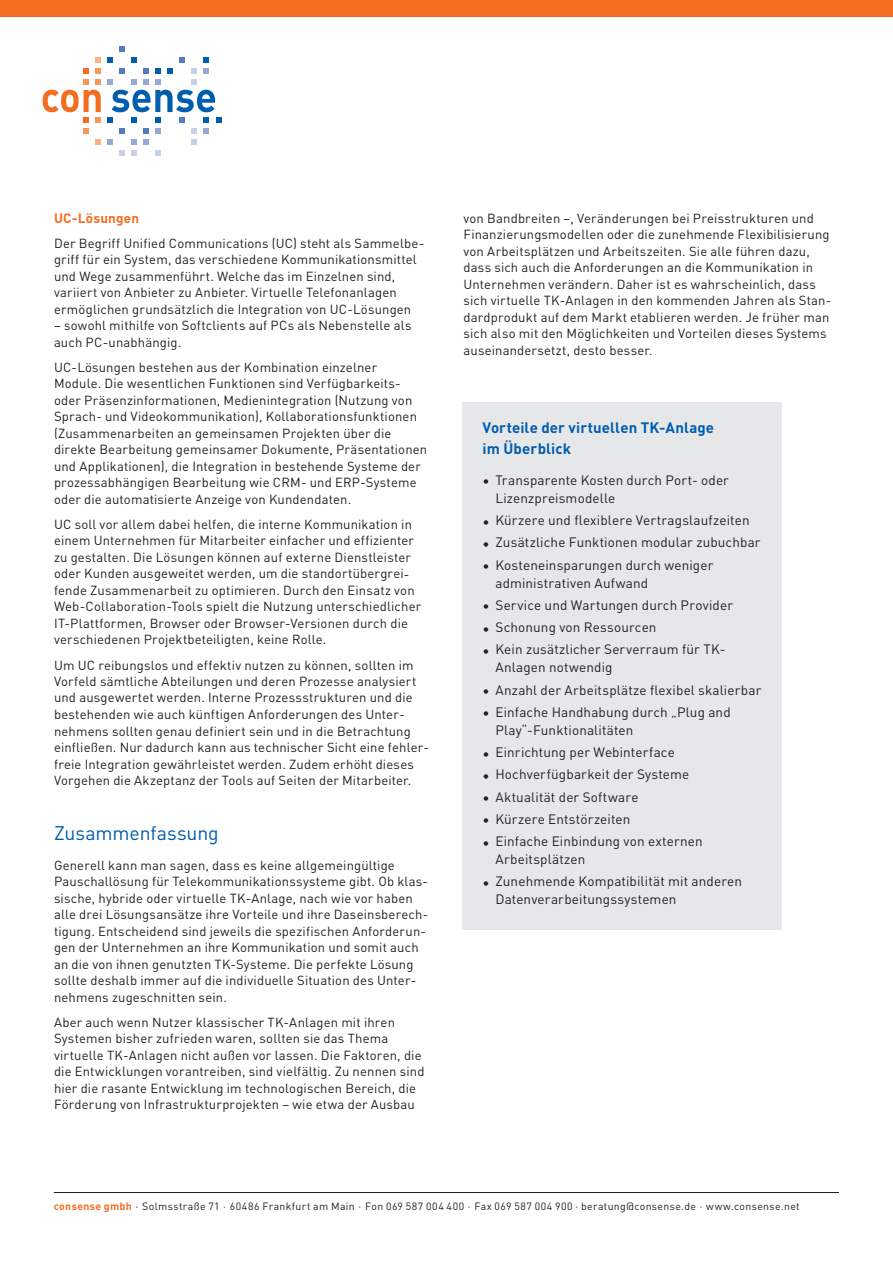
<style>
.page{position:relative;width:893px;height:1263px;background:#fff}
.page>*{position:absolute;margin:0;border:0;box-sizing:border-box;transform-origin:0 0}
.t1{font:19.5px "DINOT";letter-spacing:-.005em;color:#015dad}
.t2{font:700 15px/21px "DINOT";letter-spacing:.01em;color:#015dad}
.t3{font:13.5px/18px "DINOT";letter-spacing:.01em;color:#231f20}
.t4{font:700 13.5px "DINOT";letter-spacing:.015em;color:#f36e21}
.t5{font:13.05px/16.5px "DINOT";letter-spacing:.01em;color:#231f20}
.t6{font:10.5px "DINOT";letter-spacing:.035em;color:#231f20}
.s1{font-weight:700;color:#f36e21}
</style>
<div class="page">
<div style="left:0;top:0;width:893px;height:17px;background:#f36e21"></div>
<hr style="left:54px;top:1192px;width:785px;height:1px;background:#231f20">
<svg style="left:119px;top:47px;width:6px;height:5px"></svg>
<svg style="left:155px;top:150px;width:5px;height:5px"></svg>
<svg style="left:119px;top:150px;width:6px;height:5px"></svg>
<svg style="left:131px;top:150px;width:5px;height:5px"></svg>
<svg style="left:43px;top:58px;width:58px;height:86px"></svg>
<svg style="left:108px;top:58px;width:113px;height:86px"></svg>
<div style="left:462px;top:402px;width:320px;height:527px;background:#e6e7e9"></div>
<p class="t4" style="left:54px;top:209px;width:87px">UC-Lösungen</p>
<p class="t5" style="left:54px;top:235px;width:372px">Der Begriff Unified Communications (UC) steht als Sammelbe&shy;griff für ein System, das verschiedene Kommunikationsmittel und Wege zusammenführt. Welche das im Einzelnen sind, variiert von Anbieter zu Anbieter. Virtuelle Telefonanlagen ermöglichen grundsätzlich die Integration von UC-Lösungen</p>
<p class="t5" style="left:54px;top:317px;width:359px">– sowohl mithilfe von Softclients auf PCs als Nebenstelle als auch PC-unabhängig.</p>
<p class="t5" style="left:54px;top:359px;width:375px">UC-Lösungen bestehen aus der Kombination einzelner Module. Die wesentlichen Funktionen sind Verfügbarkeits&shy;oder Präsenzinformationen, Medienintegration (Nutzung von Sprach- und Videokommunikation), Kollaborationsfunktionen (Zusammenarbeiten an gemeinsamen Projekten über die direkte Bearbeitung gemeinsamer Dokumente, Präsentationen und Applikationen), die Integration in bestehende Systeme der prozessabhängigen Bearbeitung wie CRM- und ERP-Systeme oder die automatisierte Anzeige von Kundendaten.</p>
<p class="t5" style="left:54px;top:516px;width:369px">UC soll vor allem dabei helfen, die interne Kommunikation in einem Unternehmen für Mitarbeiter einfacher und effizienter zu gestalten. Die Lösungen können auf externe Dienstleister oder Kunden ausgeweitet werden, um die standortübergrei&shy;fende Zusammenarbeit zu optimieren. Durch den Einsatz von Web-Collaboration-Tools spielt die Nutzung unterschiedlicher IT-Plattformen, Browser oder Browser-Versionen durch die verschiedenen Projektbeteiligten, keine Rolle.</p>
<p class="t5" style="left:54px;top:656px;width:376px">Um UC reibungslos und effektiv nutzen zu können, sollten im Vorfeld sämtliche Abteilungen und deren Prozesse analysiert und ausgewertet werden. Interne Prozessstrukturen und die bestehenden wie auch künftigen Anforderungen des Unter&shy;nehmens sollten genau definiert sein und in die Betrachtung einfließen. Nur dadurch kann aus technischer Sicht eine fehler&shy;freie Integration gewährleistet werden. Zudem erhöht dieses Vorgehen die Akzeptanz der Tools auf Seiten der Mitarbeiter.</p>
<h1 class="t1" style="left:54px;top:821px;width:166px">Zusammenfassung</h1>
<p class="t5" style="left:54px;top:856px;width:376px">Generell kann man sagen, dass es keine allgemeingültige Pauschallösung für Telekommunikationssysteme gibt. Ob klas&shy;sische, hybride oder virtuelle TK-Anlage, nach wie vor haben alle drei Lösungsansätze ihre Vorteile und ihre Daseinsberech&shy;tigung. Entscheidend sind jeweils die spezifischen Anforderun&shy;gen der Unternehmen an ihre Kommunikation und somit auch an die von ihnen genutzten TK-Systeme. Die perfekte Lösung sollte deshalb immer auf die individuelle Situation des Unter&shy;nehmens zugeschnitten sein.</p>
<p class="t5" style="left:54px;top:1013px;width:372px">Aber auch wenn Nutzer klassischer TK-Anlagen mit ihren Systemen bisher zufrieden waren, sollten sie das Thema virtuelle TK-Anlagen nicht außen vor lassen. Die Faktoren, die die Entwicklungen vorantreiben, sind vielfältig. Zu nennen sind hier die rasante Entwicklung im technologischen Bereich, die Förderung von Infrastrukturprojekten – wie etwa der Ausbau</p>
<p class="t5" style="left:463px;top:209px;width:369px">von Bandbreiten –, Veränderungen bei Preisstrukturen und Finanzierungsmodellen oder die zunehmende Flexibilisierung von Arbeitsplätzen und Arbeitszeiten. Sie alle führen dazu, dass sich auch die Anforderungen an die Kommunikation in Unternehmen verändern. Daher ist es wahrscheinlich, dass sich virtuelle TK-Anlagen in den kommenden Jahren als Stan&shy;dardprodukt auf dem Markt etablieren werden. Je früher man sich also mit den Möglichkeiten und Vorteilen dieses Systems auseinandersetzt, desto besser.</p>
<p class="t2" style="left:483px;top:417px;width:233px">Vorteile der virtuellen TK-Anlage im Überblick</p>
<p class="t3" style="left:495px;top:471px;width:235px;text-indent:-13px">• Transparente Kosten durch Port- oder<br>Lizenzpreismodelle</p>
<p class="t3" style="left:483px;top:511px;width:268px">• Kürzere und flexiblere Vertragslaufzeiten</p>
<p class="t3" style="left:483px;top:533px;width:279px">• Zusätzliche Funktionen modular zubuchbar</p>
<p class="t3" style="left:495px;top:555px;width:219px;text-indent:-13px">• Kosteneinsparungen durch weniger administrativen Aufwand</p>
<p class="t3" style="left:483px;top:596px;width:252px">• Service und Wartungen durch Provider</p>
<p class="t3" style="left:483px;top:618px;width:175px">• Schonung von Ressourcen</p>
<p class="t3" style="left:495px;top:640px;width:232px;text-indent:-13px">• Kein zusätzlicher Serverraum für TK-<br>Anlagen notwendig</p>
<p class="t3" style="left:483px;top:680px;width:280px">• Anzahl der Arbeitsplätze flexibel skalierbar</p>
<p class="t3" style="left:495px;top:703px;width:237px;text-indent:-13px">• Einfache Handhabung durch „Plug and<br>Play“-Funktionalitäten</p>
<p class="t3" style="left:483px;top:743px;width:194px">• Einrichtung per Webinterface</p>
<p class="t3" style="left:483px;top:765px;width:208px">• Hochverfügbarkeit der Systeme</p>
<p class="t3" style="left:483px;top:787px;width:157px">• Aktualität der Software</p>
<p class="t3" style="left:483px;top:810px;width:149px">• Kürzere Entstörzeiten</p>
<p class="t3" style="left:495px;top:832px;width:209px;text-indent:-13px">• Einfache Einbindung von externen<br>Arbeitsplätzen</p>
<p class="t3" style="left:495px;top:872px;width:248px;text-indent:-13px">• Zunehmende Kompatibilität mit anderen<br>Datenverarbeitungssystemen</p>
<p class="t6" style="left:54px;top:1199px;width:747px"><span class="s1">consense gmbh</span> · Solmsstraße 71 · 60486 Frankfurt am Main · Fon 069 587 004 400 · Fax 069 587 004 900 · beratung@consense.de · www.consense.net</p>
</div>
